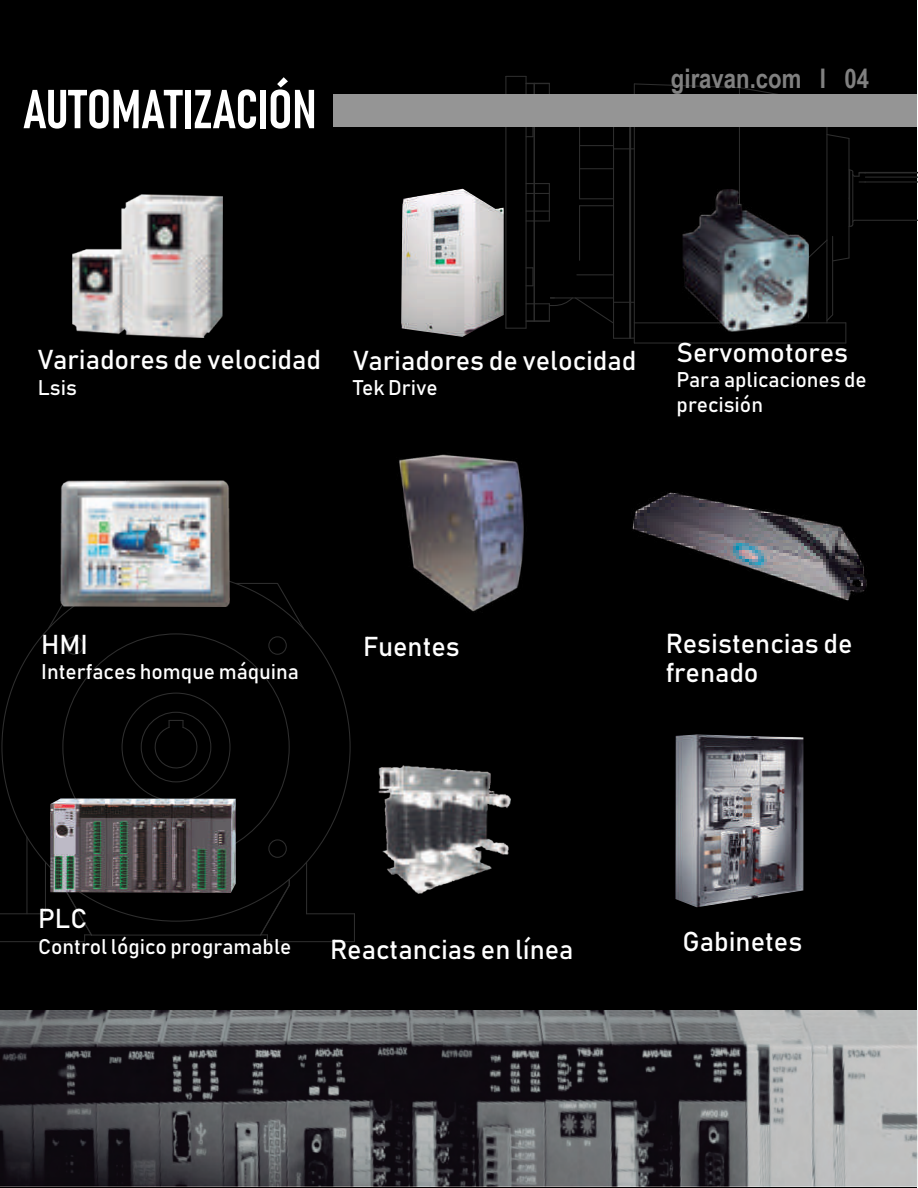
<style>
.page{position:relative;width:918px;height:1188px;background:#fff}
.page>*{position:absolute;margin:0;border:0;box-sizing:border-box;transform-origin:0 0}
.t1{font:54px "Bahnschrift 600 75";color:#fff}
.t2{font:27px/29.2px "Bahnschrift 400 100";color:#fff}
.t3{font:700 27px "Arial Narrow";color:#808080}
.t4{font:21px/25.2px "Bahnschrift 400 100";color:#fff}
</style>
<div class="page">
<div style="left:1px;top:1px;width:916px;height:1187px;background:#000"></div>
<hr style="left:92px;top:935px;width:168px;height:1px;background:#2e2e2e">
<hr style="left:0;top:941px;width:85px;height:1px;background:#2e2e2e">
<hr style="left:0;top:913px;width:45px;height:1px;background:#2e2e2e">
<hr style="left:45px;top:862px;width:1px;height:52px;background:#2e2e2e">
<svg style="left:47px;top:607px;width:26px;height:23px"></svg>
<hr style="left:235px;top:583px;width:43px;height:1px;background:#2e2e2e">
<svg style="left:276px;top:584px;width:29px;height:46px"></svg>
<hr style="left:306px;top:862px;width:1px;height:52px;background:#2e2e2e">
<hr style="left:307px;top:913px;width:47px;height:1px;background:#2e2e2e">
<svg style="left:354px;top:914px;width:1px;height:28px"></svg>
<hr style="left:267px;top:941px;width:87px;height:1px;background:#2e2e2e">
<svg style="left:66px;top:893px;width:27px;height:48px"></svg>
<svg style="left:259px;top:879px;width:31px;height:62px"></svg>
<hr style="left:26px;top:837px;width:1px;height:77px;background:#2e2e2e">
<div style="left:268px;top:636px;width:19px;height:19px;border:1px solid #2e2e2e;border-radius:50%"></div>
<div style="left:268px;top:839px;width:19px;height:19px;border:1px solid #2e2e2e;border-radius:50%"></div>
<div style="left:65px;top:636px;width:19px;height:19px;border:1px solid #2e2e2e;border-radius:50%"></div>
<svg style="left:152px;top:720px;width:48px;height:49px"></svg>
<div style="left:141px;top:712px;width:70px;height:70px;border:1px solid #2e2e2e;border-radius:50%"></div>
<hr style="left:613px;top:149px;width:1px;height:153px;background:#2e2e2e">
<hr style="left:613px;top:113px;width:1px;height:36px;background:#2e2e2e">
<hr style="left:580px;top:198px;width:34px;height:1px;background:#2e2e2e">
<hr style="left:580px;top:205px;width:34px;height:1px;background:#2e2e2e">
<hr style="left:577px;top:274px;width:37px;height:1px;background:#2e2e2e">
<hr style="left:580px;top:168px;width:34px;height:1px;background:#2e2e2e">
<hr style="left:580px;top:145px;width:34px;height:1px;background:#2e2e2e">
<hr style="left:634px;top:322px;width:212px;height:1px;background:#2e2e2e">
<hr style="left:634px;top:342px;width:212px;height:2px;background:#2e2e2e">
<hr style="left:739px;top:121px;width:1px;height:202px;background:#2e2e2e">
<hr style="left:634px;top:120px;width:1px;height:203px;background:#2e2e2e">
<hr style="left:826px;top:125px;width:1px;height:115px;background:#2e2e2e">
<hr style="left:832px;top:236px;width:1px;height:79px;background:#2e2e2e">
<hr style="left:629px;top:149px;width:1px;height:153px;background:#2e2e2e">
<svg style="left:614px;top:148px;width:20px;height:1px"></svg>
<hr style="left:630px;top:149px;width:1px;height:153px;background:#2e2e2e">
<hr style="left:629px;top:113px;width:1px;height:36px;background:#2e2e2e">
<hr style="left:630px;top:113px;width:1px;height:36px;background:#2e2e2e">
<hr style="left:865px;top:177px;width:53px;height:1px;background:#2e2e2e">
<hr style="left:865px;top:181px;width:53px;height:2px;background:#2e2e2e">
<hr style="left:865px;top:172px;width:53px;height:1px;background:#2e2e2e">
<svg style="left:506px;top:76px;width:20px;height:1px"></svg>
<svg style="left:738px;top:239px;width:112px;height:104px"></svg>
<hr style="left:855px;top:220px;width:63px;height:1px;background:#2e2e2e">
<hr style="left:579px;top:124px;width:1px;height:75px;background:#2e2e2e">
<hr style="left:579px;top:206px;width:1px;height:54px;background:#2e2e2e">
<hr style="left:526px;top:76px;width:1px;height:252px;background:#2e2e2e">
<hr style="left:505px;top:76px;width:1px;height:252px;background:#2e2e2e">
<svg style="left:526px;top:183px;width:24px;height:39px"></svg>
<hr style="left:534px;top:101px;width:1px;height:83px;background:#2e2e2e">
<hr style="left:534px;top:221px;width:1px;height:83px;background:#2e2e2e">
<svg style="left:526px;top:267px;width:8px;height:19px"></svg>
<hr style="left:848px;top:198px;width:2px;height:60px;background:#2e2e2e">
<hr style="left:848px;top:138px;width:2px;height:60px;background:#2e2e2e">
<hr style="left:852px;top:172px;width:1px;height:53px;background:#2e2e2e">
<svg style="left:526px;top:83px;width:324px;height:57px"></svg>
<svg style="left:506px;top:296px;width:129px;height:46px"></svg>
<svg style="left:848px;top:169px;width:17px;height:14px"></svg>
<svg style="left:848px;top:219px;width:8px;height:9px"></svg>
<div style="left:334px;top:94px;width:583px;height:32px;background:#959595"></div>
<img style="left:72px;top:195px;width:150px;height:142px">
<img style="left:60px;top:480px;width:170px;height:127px">
<img style="left:378px;top:765px;width:133px;height:129px">
<img style="left:683px;top:189px;width:125px;height:142px">
<img style="left:1px;top:1011px;width:916px;height:176px">
<img style="left:632px;top:492px;width:235px;height:109px">
<img style="left:399px;top:454px;width:125px;height:158px">
<img style="left:401px;top:189px;width:103px;height:148px">
<img style="left:50px;top:798px;width:186px;height:95px">
<img style="left:675px;top:734px;width:128px;height:173px">
<h1 class="t1" style="left:23px;top:75px;width:295px">AUTOMATIZACIÓN</h1>
<p class="t3" style="left:671px;top:58px;width:200px">giravan.com I 04</p>
<p class="t2" style="left:38px;top:345px;width:285px">Variadores de velocidad</p>
<p class="t4" style="left:38px;top:374px;width:41px">Lsis</p>
<p class="t2" style="left:353px;top:345px;width:285px">Variadores de velocidad</p>
<p class="t4" style="left:353px;top:375px;width:86px">Tek Drive</p>
<p class="t2" style="left:677px;top:337px;width:173px">Servomotores</p>
<p class="t4" style="left:677px;top:367px;width:192px">Para aplicaciones de precisión</p>
<p class="t2" style="left:41px;top:629px;width:48px">HMI</p>
<p class="t4" style="left:41px;top:659px;width:259px">Interfaces homque máquina</p>
<p class="t2" style="left:363px;top:631px;width:98px">Fuentes</p>
<p class="t2" style="left:666px;top:628px;width:188px">Resistencias de frenado</p>
<p class="t2" style="left:38px;top:904px;width:50px">PLC</p>
<p class="t4" style="left:38px;top:933px;width:255px">Control lógico programable</p>
<p class="t2" style="left:330px;top:934px;width:245px">Reactancias en línea</p>
<p class="t2" style="left:682px;top:926px;width:121px">Gabinetes</p>
</div>
